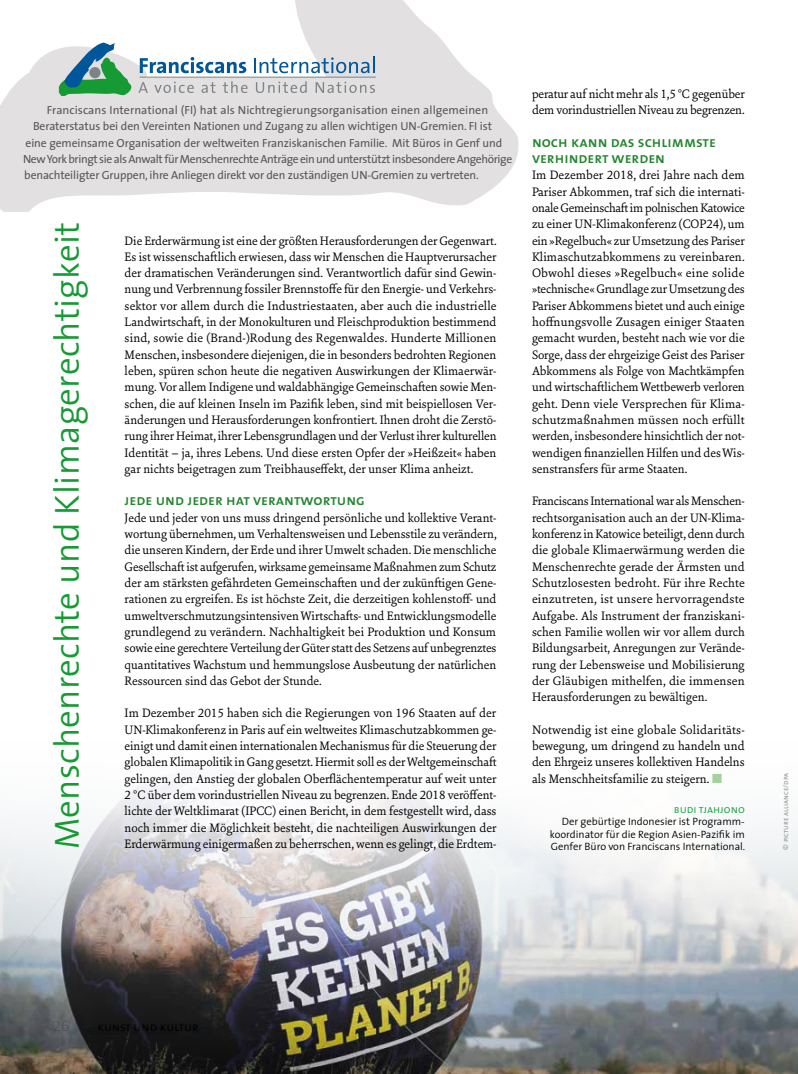
<style>
.page{position:relative;width:798px;height:1074px;background:#fff}
.page>*{position:absolute;margin:0;border:0;box-sizing:border-box;transform-origin:0 0}
._2013_subhead{font:300 35px "The Sans";letter-spacing:.01em;color:#159a34}
._2013_zwischenhead_C{font:15px/16.2px "The Sans Semi Bold Caps";color:#258630}
._2013_fliesstext{font:13.12px/16.2px "Sina Nova";color:#000;text-align:justify}
._2013_fliesstext-2{font:11.75px "The Sans";letter-spacing:-.01em;color:#575756}
._2013_fliesstext-3{font:11.75px "The Sans";letter-spacing:-.03em;color:#575756}
._2013_Autor_ALLES_KL{font:11.25px "The Sans Semi Light Caps";color:#13a538}
._2017_auto_beschreib{font:300 10.62px/12.5px "The Sans";color:#000;text-align:right}
._2013_fotonachweis{font:7.5px "The Sans Semi Light Caps";color:#878787}
.s1{color:#a7d19a}
</style>
<div class="page">
<img style="left:0;top:784px;width:797px;height:290px">
<svg style="left:0;top:0;width:519px;height:212px;fill:#e2e0e0"></svg>
<svg style="left:59px;top:43px;width:73px;height:53px;background:#77b29e"></svg>
<div style="left:89px;top:67px;width:11px;height:11px;background:#7d8386;border-radius:50%"></div>
<svg style="left:140px;top:57px;width:106px;height:16px"></svg>
<svg style="left:254px;top:57px;width:121px;height:16px"></svg>
<svg style="left:138px;top:82px;width:10px;height:11px"></svg>
<svg style="left:154px;top:82px;width:40px;height:11px"></svg>
<svg style="left:201px;top:82px;width:14px;height:11px"></svg>
<svg style="left:223px;top:81px;width:24px;height:12px"></svg>
<svg style="left:256px;top:81px;width:50px;height:12px"></svg>
<svg style="left:315px;top:82px;width:60px;height:11px"></svg>
<hr style="left:140px;top:77px;width:236px;height:1px;background:#7d8386">
<p class="_2013_fliesstext-2" style="left:47px;top:100px;width:443px">Franciscans International (FI) hat als Nichtregierungsorganisation einen allgemeinen</p>
<p class="_2013_fliesstext-2" style="left:33px;top:117px;width:460px">Beraterstatus bei den Vereinten Nationen und Zugang zu allen wichtigen UN-Gremien. FI ist</p>
<p class="_2013_fliesstext-2" style="left:26px;top:133px;width:478px">eine gemeinsame Organisation der weltweiten Franziskanischen Familie. Mit Büros in Genf und</p>
<p class="_2013_fliesstext-3" style="left:23px;top:149px;width:490px">New York bringt sie als Anwalt für Menschenrechte Anträge ein und unterstützt insbesondere Angehörige</p>
<p class="_2013_fliesstext-2" style="left:24px;top:166px;width:456px">benachteiligter Gruppen, ihre Anliegen direkt vor den zuständigen UN-Gremien zu vertreten.</p>
<p class="_2013_subhead" style="left:38px;top:849px;width:629px;rotate:-90deg">Menschenrechte und Klimagerechtigkeit</p>
<p class="_2013_fliesstext" style="left:125px;top:232px;width:373px">Die Erderwärmung ist eine der größten Herausforderungen der Gegenwart.<br>Es ist wissenschaftlich erwiesen, dass wir Menschen die Hauptverursacher der dramatischen Veränderungen sind. Verantwortlich dafür sind Gewin&shy;nung und Verbrennung fossiler Brennstoffe für den Energie- und Verkehrs&shy;sektor vor allem durch die Industriestaaten, aber auch die industrielle Landwirtschaft, in der Monokulturen und Fleischproduktion bestimmend sind, sowie die (Brand-)Rodung des Regenwaldes. Hunderte Millionen Menschen, insbesondere diejenigen, die in besonders bedrohten Regionen leben, spüren schon heute die negativen Auswirkungen der Klimaerwär&shy;mung. Vor allem Indigene und waldabhängige Gemeinschaften sowie Men&shy;schen, die auf kleinen Inseln im Pazifik leben, sind mit beispiellosen Ver&shy;änderungen und Herausforderungen konfrontiert. Ihnen droht die Zerstö&shy;rung ihrer Heimat, ihrer Lebensgrundlagen und der Verlust ihrer kulturellen Identität – ja, ihres Lebens. Und diese ersten Opfer der »Heißzeit« haben gar nichts beigetragen zum Treibhauseffekt, der unser Klima anheizt.</p>
<p class="_2013_zwischenhead_C" style="left:125px;top:492px;width:242px">jede und jeder hat verantwortung</p>
<p class="_2013_fliesstext" style="left:125px;top:509px;width:373px">Jede und jeder von uns muss dringend persönliche und kollektive Verant&shy;wortung übernehmen, um Verhaltensweisen und Lebensstile zu verändern, die unseren Kindern, der Erde und ihrer Umwelt schaden. Die menschliche Gesellschaft ist aufgerufen, wirksame gemeinsame Maßnahmen zum Schutz der am stärksten gefährdeten Gemeinschaften und der zukünftigen Gene&shy;rationen zu ergreifen. Es ist höchste Zeit, die derzeitigen kohlenstoff- und umweltverschmutzungsintensiven Wirtschafts- und Entwicklungsmodelle grundlegend zu verändern. Nachhaltigkeit bei Produktion und Konsum sowie eine gerechtere Verteilung der Güter statt des Setzens auf unbegrenztes quantitatives Wachstum und hemmungslose Ausbeutung der natürlichen Ressourcen sind das Gebot der Stunde.</p>
<p class="_2013_fliesstext" style="left:125px;top:704px;width:373px">Im Dezember 2015 haben sich die Regierungen von 196 Staaten auf der UN-Klimakonferenz in Paris auf ein weltweites Klimaschutzabkommen ge&shy;einigt und damit einen internationalen Mechanismus für die Steuerung der globalen Klimapolitik in Gang gesetzt. Hiermit soll es der Weltgemeinschaft gelingen, den Anstieg der globalen Oberflächentemperatur auf weit unter 2 °C über dem vorindustriellen Niveau zu begrenzen. Ende 2018 veröffent&shy;lichte der Weltklimarat (IPCC) einen Bericht, in dem festgestellt wird, dass noch immer die Möglichkeit besteht, die nachteiligen Auswirkungen der Erderwärmung einigermaßen zu beherrschen, wenn es gelingt, die Erdtem-</p>
<p class="_2013_fliesstext" style="left:531px;top:85px;width:214px">peratur auf nicht mehr als 1,5 °C gegenüber dem vorindustriellen Niveau zu begrenzen.</p>
<p class="_2013_zwischenhead_C" style="left:531px;top:133px;width:185px">noch kann das schlimmste verhindert werden</p>
<p class="_2013_fliesstext" style="left:531px;top:167px;width:214px">Im Dezember 2018, drei Jahre nach dem Pariser Abkommen, traf sich die internati&shy;onale Gemeinschaft im polnischen Katowice zu einer UN-Klimakonferenz (COP24), um ein »Regelbuch« zur Umsetzung des Pariser Klimaschutzabkommens zu vereinbaren.<br>Obwohl dieses »Regelbuch« eine solide »technische« Grundlage zur Umsetzung des Pariser Abkommens bietet und auch einige hoffnungsvolle Zusagen einiger Staaten gemacht wurden, besteht nach wie vor die Sorge, dass der ehrgeizige Geist des Pariser Abkommens als Folge von Machtkämpfen und wirtschaftlichem Wettbewerb verloren geht. Denn viele Versprechen für Klima&shy;schutzmaßnahmen müssen noch erfüllt werden, insbesondere hinsichtlich der not&shy;wendigen finanziellen Hilfen und des Wis&shy;senstransfers für arme Staaten.</p>
<p class="_2013_fliesstext" style="left:531px;top:493px;width:214px">Franciscans International war als Menschen&shy;rechtsorganisation auch an der UN-Klima&shy;konferenz in Katowice beteiligt, denn durch die globale Klimaerwärmung werden die Menschenrechte gerade der Ärmsten und Schutzlosesten bedroht. Für ihre Rechte einzutreten, ist unsere hervorragendste Aufgabe. Als Instrument der franziskani&shy;schen Familie wollen wir vor allem durch Bildungsarbeit, Anregungen zur Verände&shy;rung der Lebensweise und Mobilisierung der Gläubigen mithelfen, die immensen Herausforderungen zu bewältigen.</p>
<p class="_2013_fliesstext" style="left:531px;top:721px;width:214px">Notwendig ist eine globale Solidaritäts&shy;bewegung, um dringend zu handeln und den Ehrgeiz unseres kollektiven Handelns als Menschheitsfamilie zu steigern. <span class="s1">■</span></p>
<p class="_2013_Autor_ALLES_KL" style="left:673px;top:799px;width:72px">budi tjahjono</p>
<p class="_2017_auto_beschreib" style="left:549px;top:815px;width:196px">Der gebürtige Indonesier ist Programm&shy;koordinator für die Region Asien-Pazifik im</p>
<p class="_2017_auto_beschreib" style="left:550px;top:840px;width:196px">Genfer Büro von Franciscans International.</p>
<p class="_2013_fotonachweis" style="left:779px;top:850px;width:78px;rotate:-90deg">© picture alliance/dpa</p>
</div>
